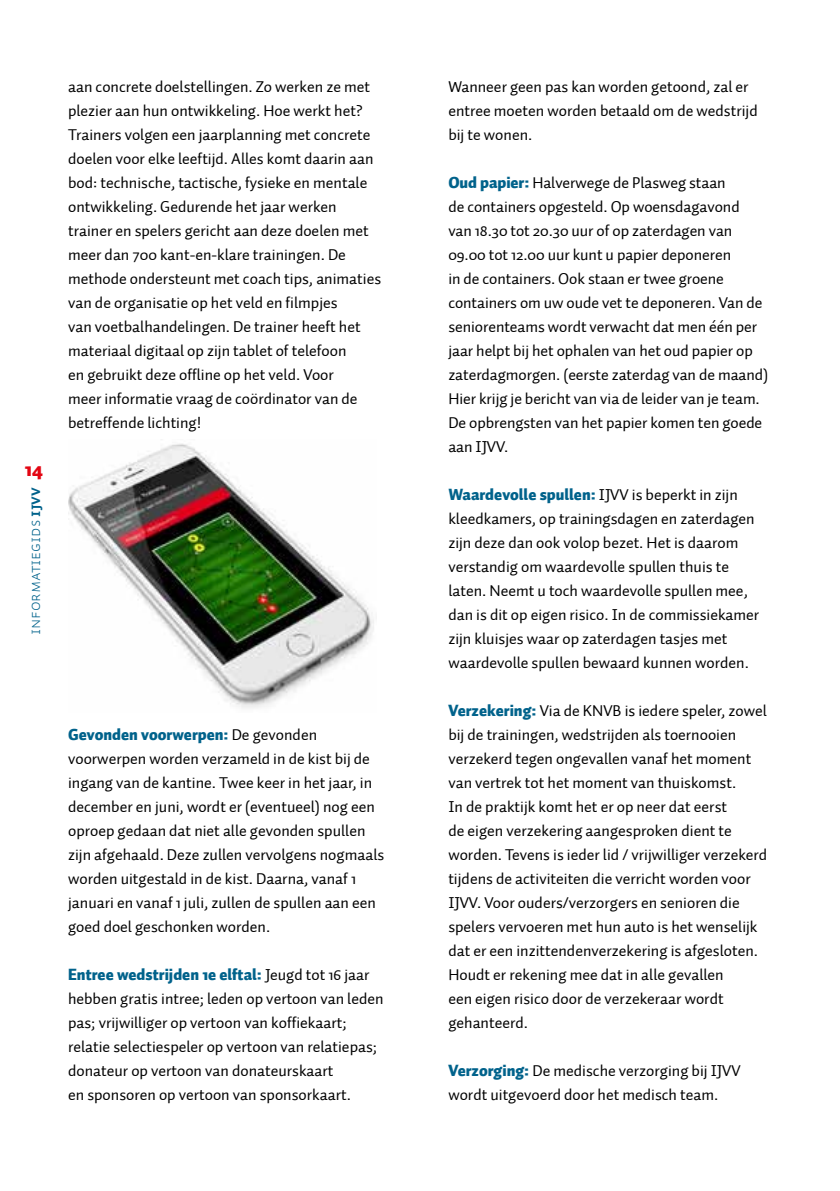
<style>
.page{position:relative;width:840px;height:1191px;background:#fff}
.page>*{position:absolute;margin:0;border:0;box-sizing:border-box;transform-origin:0 0}
.t1{font:900 20px "Auto 2";color:#e30613}
.t2{font:16px/24px "Auto 1";color:#000}
.t3{font:16px "Auto 2 Light Sm Cp";letter-spacing:-.005em;color:#00628b}
.s1{font-family:"Auto 2 Bold Sm Cp"}
.s2{font-weight:900;color:#00628b}
</style>
<div class="page">
<img style="left:68px;top:443px;width:306px;height:265px">
<p class="t1" style="left:25px;top:456px;width:20px">14</p>
<p class="t3" style="left:26px;top:635px;width:149px;rotate:-90deg">informatiegids <span class="s1">IJVV</span></p>
<p class="t2" style="left:68px;top:75px;width:314px">aan concrete doelstellingen. Zo werken ze met plezier aan hun ontwikkeling. Hoe werkt het?<br>Trainers volgen een jaarplanning met concrete doelen voor elke leeftijd. Alles komt daarin aan bod: technische, tactische, fysieke en mentale ontwikkeling. Gedurende het jaar werken trainer en spelers gericht aan deze doelen met meer dan 700 kant-en-klare trainingen. De methode ondersteunt met coach tips, animaties van de organisatie op het veld en filmpjes<br>van voetbalhandelingen. De trainer heeft het materiaal digitaal op zijn tablet of telefoon<br>en gebruikt deze offline op het veld. Voor<br>meer informatie vraag de coördinator van de betreffende lichting!</p>
<p class="t2" style="left:68px;top:723px;width:317px"><span class="s2">Gevonden voorwerpen:</span> De gevonden voorwerpen worden verzameld in de kist bij de ingang van de kantine. Twee keer in het jaar, in december en juni, wordt er (eventueel) nog een oproep gedaan dat niet alle gevonden spullen zijn afgehaald. Deze zullen vervolgens nogmaals worden uitgestald in de kist. Daarna, vanaf 1 januari en vanaf 1 juli, zullen de spullen aan een goed doel geschonken worden.</p>
<p class="t2" style="left:68px;top:963px;width:317px"><span class="s2">Entree wedstrijden 1e elftal:</span> Jeugd tot 16 jaar hebben gratis intree; leden op vertoon van leden pas; vrijwilliger op vertoon van koffiekaart; relatie selectiespeler op vertoon van relatiepas; donateur op vertoon van donateurskaart<br>en sponsoren op vertoon van sponsorkaart.</p>
<p class="t2" style="left:448px;top:75px;width:311px">Wanneer geen pas kan worden getoond, zal er entree moeten worden betaald om de wedstrijd bij te wonen.</p>
<p class="t2" style="left:448px;top:171px;width:321px"><span class="s2">Oud papier:</span> Halverwege de Plasweg staan<br>de containers opgesteld. Op woensdagavond<br>van 18.30 tot 20.30 uur of op zaterdagen van 09.00 tot 12.00 uur kunt u papier deponeren<br>in de containers. Ook staan er twee groene containers om uw oude vet te deponeren. Van de seniorenteams wordt verwacht dat men één per jaar helpt bij het ophalen van het oud papier op zaterdagmorgen. (eerste zaterdag van de maand)<br>Hier krijg je bericht van via de leider van je team.<br>De opbrengsten van het papier komen ten goede aan IJVV.</p>
<p class="t2" style="left:448px;top:483px;width:312px"><span class="s2">Waardevolle spullen:</span> IJVV is beperkt in zijn kleedkamers, op trainingsdagen en zaterdagen zijn deze dan ook volop bezet. Het is daarom verstandig om waardevolle spullen thuis te laten. Neemt u toch waardevolle spullen mee, dan is dit op eigen risico. In de commissiekamer zijn kluisjes waar op zaterdagen tasjes met waardevolle spullen bewaard kunnen worden.</p>
<p class="t2" style="left:448px;top:699px;width:320px"><span class="s2">Verzekering:</span> Via de KNVB is iedere speler, zowel bij de trainingen, wedstrijden als toernooien verzekerd tegen ongevallen vanaf het moment van vertrek tot het moment van thuiskomst.<br>In de praktijk komt het er op neer dat eerst<br>de eigen verzekering aangesproken dient te worden. Tevens is ieder lid / vrijwilliger verzekerd tijdens de activiteiten die verricht worden voor IJVV. Voor ouders/verzorgers en senioren die spelers vervoeren met hun auto is het wenselijk dat er een inzittendenverzekering is afgesloten.<br>Houdt er rekening mee dat in alle gevallen<br>een eigen risico door de verzekeraar wordt gehanteerd.</p>
<p class="t2" style="left:448px;top:1059px;width:293px"><span class="s2">Verzorging:</span> De medische verzorging bij IJVV wordt uitgevoerd door het medisch team.</p>
</div>
